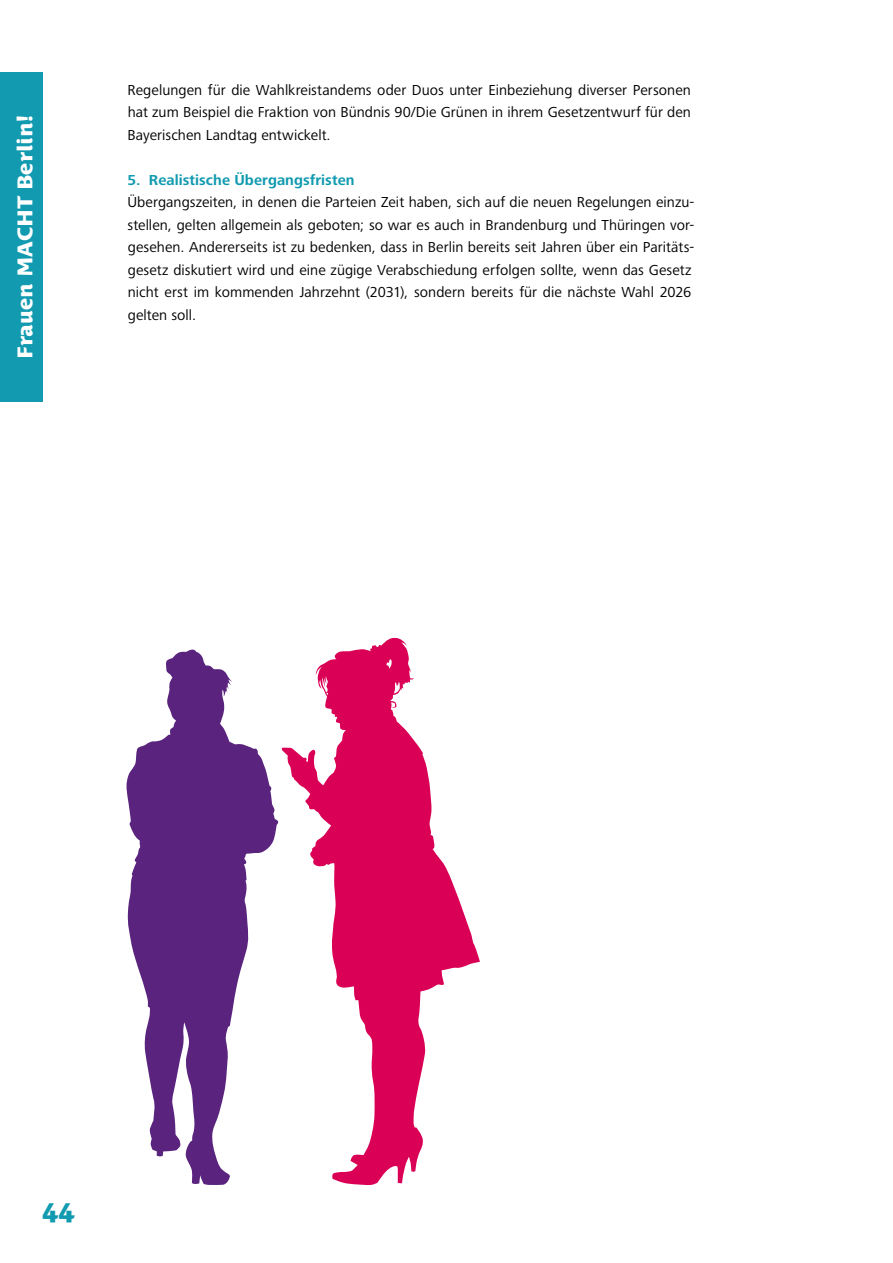
<style>
.page{position:relative;width:893px;height:1263px;background:#fff}
.page>*{position:absolute;margin:0;border:0;box-sizing:border-box;transform-origin:0 0}
.t1{font:800 27px "Costa Std";color:#119ab0}
.t2{font:800 21px "Costa Std";letter-spacing:.005em;color:#fff}
._02_Copy_Light__ohne{font:15px/22.5px "Frutiger Next Pro";letter-spacing:.005em;color:#000;text-align:justify}
.t3{font:700 15px "Frutiger Next Pro";letter-spacing:.005em;color:#119ab0}
</style>
<div class="page">
<div style="left:0;top:72px;width:43px;height:330px;background:#119ab0"></div>
<svg style="left:126px;top:649px;width:152px;height:536px;fill:#59237e"></svg>
<svg style="left:282px;top:637px;width:198px;height:548px"></svg>
<p class="t2" style="left:13px;top:359px;width:245px;rotate:-90deg">Frauen MACHT Berlin!</p>
<p class="_02_Copy_Light__ohne" style="left:128px;top:79px;width:565px">Regelungen für die Wahlkreistandems oder Duos unter Einbeziehung diverser Personen hat zum Beispiel die Fraktion von Bündnis 90/Die Grünen in ihrem Gesetzentwurf für den Bayerischen Landtag entwickelt.</p>
<p class="t3" style="left:128px;top:171px;width:228px">5. Realistische Übergangsfristen</p>
<p class="_02_Copy_Light__ohne" style="left:127px;top:191px;width:568px;text-align:left">Übergangszeiten, in denen die Parteien Zeit haben, sich auf die neuen Regelungen einzu&shy;stellen, gelten allgemein als geboten; so war es auch in Brandenburg und Thüringen vor&shy;gesehen. Andererseits ist zu bedenken, dass in Berlin bereits seit Jahren über ein Paritäts&shy;gesetz diskutiert wird und eine zügige Verabschiedung erfolgen sollte, wenn das Gesetz nicht erst im kommenden Jahrzehnt (2031), sondern bereits für die nächste Wahl 2026 gelten soll.</p>
<h1 class="t1" style="left:43px;top:1194px;width:34px">44</h1>
</div>
